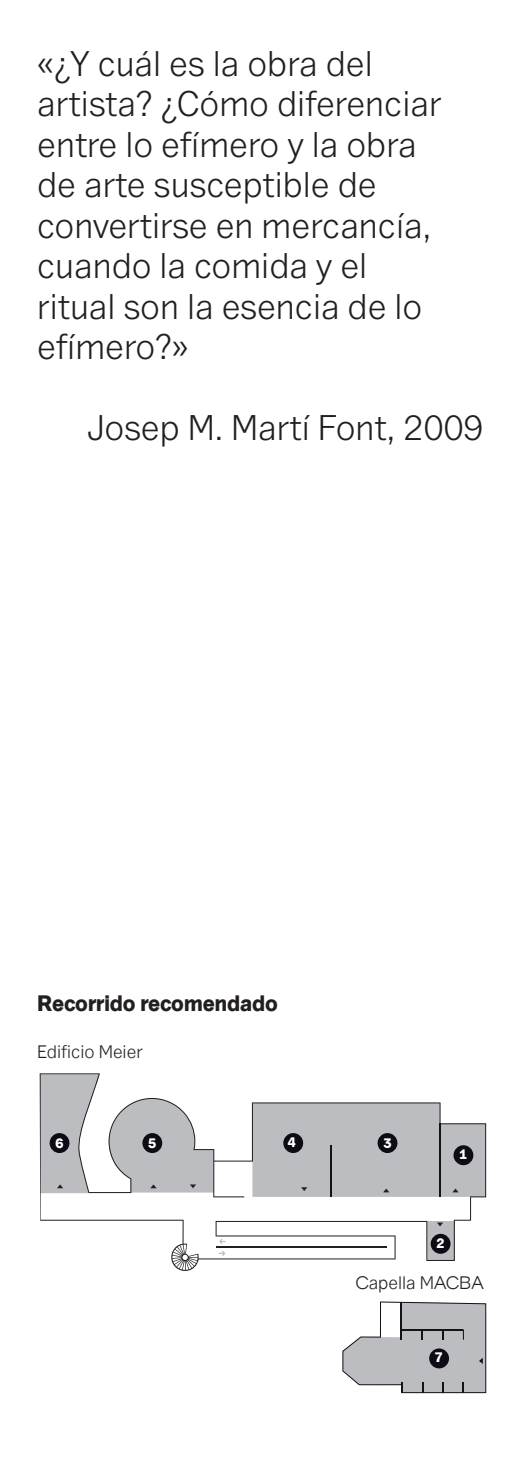
<style>
.page{position:relative;width:521px;height:1474px;background:#fff}
.page>*{position:absolute;margin:0;border:0;box-sizing:border-box;transform-origin:0 0}
.t1{font:300 36.05px/40.4px "Du Nord";color:#231f20}
.t2{font:700 22.75px "Du Nord Macba";color:#231f20}
.t3{font:300 18.38px "Du Nord Macba";color:#231f20}
.t4{font:700 14px "Du Nord Macba";color:#fff}
</style>
<div class="page">
<svg style="left:342px;top:1301px;width:144px;height:91px"></svg>
<svg style="left:40px;top:1073px;width:446px;height:197px"></svg>
<hr style="left:439px;top:1123px;width:1px;height:73px;background:#111314">
<hr style="left:330px;top:1145px;width:1px;height:51px;background:#111314">
<div style="left:453px;top:1145px;width:20px;height:20px;background:#0d0b14;border-radius:50%"></div>
<div style="left:429px;top:1348px;width:20px;height:20px;background:#0d0b14;border-radius:50%"></div>
<div style="left:378px;top:1133px;width:19px;height:19px;background:#0d0b14;border-radius:50%"></div>
<div style="left:431px;top:1233px;width:19px;height:20px;background:#0d0b14;border-radius:50%"></div>
<div style="left:283px;top:1133px;width:20px;height:19px;background:#0d0b14;border-radius:50%"></div>
<div style="left:142px;top:1133px;width:20px;height:19px;background:#0d0b14;border-radius:50%"></div>
<div style="left:50px;top:1133px;width:19px;height:19px;background:#0d0b14;border-radius:50%"></div>
<p class="t1" style="left:37px;top:43px;width:406px">«¿Y cuál es la obra del artista? ¿Cómo diferenciar entre lo efímero y la obra de arte susceptible de convertirse en mercancía, cuando la comida y el ritual son la esencia de lo efímero?»</p>
<p class="t1" style="left:87px;top:407px;width:398px">Josep M. Martí Font, 2009</p>
<p class="t2" style="left:37px;top:989px;width:242px">Recorrido recomendado</p>
<p class="t3" style="left:37px;top:1041px;width:107px">Edificio Meier</p>
<p class="t4" style="left:55px;top:1134px;width:10px">6</p>
<p class="t4" style="left:148px;top:1134px;width:10px">5</p>
<p class="t4" style="left:288px;top:1134px;width:9px">4</p>
<p class="t4" style="left:383px;top:1134px;width:10px">3</p>
<p class="t4" style="left:459px;top:1146px;width:9px">1</p>
<p class="t4" style="left:436px;top:1235px;width:9px">2</p>
<p class="t3" style="left:356px;top:1272px;width:130px">Capella MACBA</p>
<p class="t4" style="left:435px;top:1349px;width:9px">7</p>
</div>
